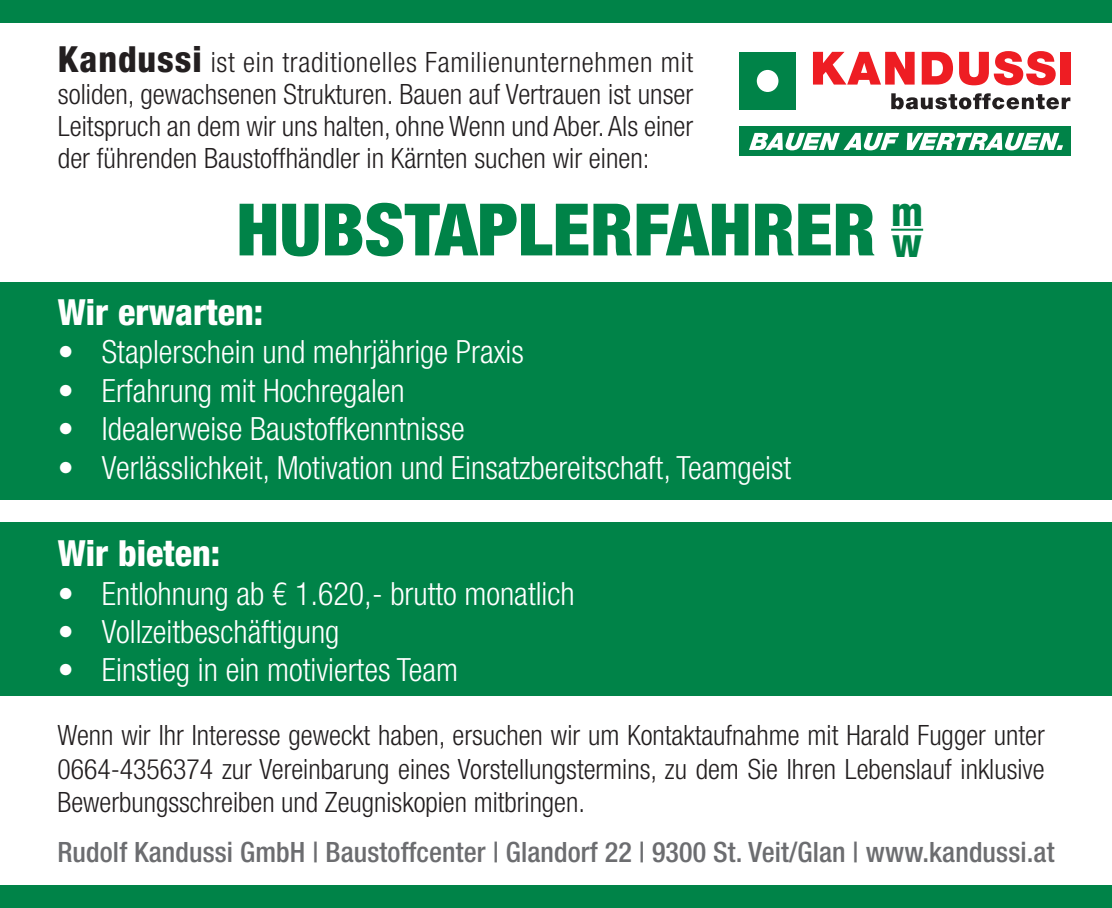
<style>
.page{position:relative;width:1112px;height:908px;background:#fff}
.page>*{position:absolute;margin:0;border:0;box-sizing:border-box;transform-origin:0 0}
.t1{font:900 condensed 72.4px "Helvetica Neue";color:#008348;scale:1.04 1}
.t2{font:800 condensed 40px "Helvetica Neue";color:#008348}
.t3{font:800 condensed 36px "Helvetica Neue";color:#fff}
.t4{font:300 condensed 32px "Helvetica Neue";color:#fff}
.t5{font:300 condensed 28px/32px "Helvetica Neue";color:#231f20;text-align:justify}
.t6{font:500 condensed 28px "Helvetica Neue";letter-spacing:.005em;color:#6c6d70}
.s1{font-weight:800;font-size:36px}
</style>
<div class="page">
<div style="left:1px;top:282px;width:1110px;height:217px;background:#008348"></div>
<div style="left:1px;top:522px;width:1110px;height:173px;background:#008348"></div>
<div style="left:739px;top:52px;width:56px;height:57px;background:#008348"></div>
<div style="left:756px;top:70px;width:22px;height:22px;background:#fff;border-radius:50%"></div>
<svg style="left:813px;top:52px;width:101px;height:32px"></svg>
<svg style="left:921px;top:52px;width:31px;height:32px"></svg>
<svg style="left:959px;top:51px;width:96px;height:34px"></svg>
<div style="left:1060px;top:52px;width:10px;height:32px;background:#ee1d23"></div>
<svg style="left:891px;top:93px;width:179px;height:16px"></svg>
<div style="left:739px;top:127px;width:331px;height:29px;background:#008348"></div>
<svg style="left:749px;top:133px;width:150px;height:17px"></svg>
<svg style="left:906px;top:133px;width:156px;height:17px"></svg>
<div style="left:0;top:0;width:1111px;height:23px;background:#008348"></div>
<div style="left:0;top:884px;width:1111px;height:23px;background:#008348"></div>
<hr style="left:891px;top:228px;width:31px;height:2px;background:#008348">
<p class="t5" style="left:58px;top:46px;width:637px"><span class="s1">Kandussi</span> ist ein traditionelles Familienunternehmen mit soliden, gewachsenen Strukturen. Bauen auf Vertrauen ist unser Leitspruch an dem wir uns halten, ohne Wenn und Aber. Als einer der führenden Baustoffhändler in Kärnten suchen wir einen:</p>
<h1 class="t1" style="left:236px;top:185px;width:661px">HUBSTAPLERFAHRER <sup>m</sup></h1>
<h2 class="t2" style="left:892px;top:218px;width:31px">w</h2>
<p class="t3" style="left:58px;top:290px;width:207px">Wir erwarten:</p>
<p class="t4" style="left:58px;top:333px;width:467px">• Staplerschein und mehrjährige Praxis</p>
<p class="t4" style="left:58px;top:372px;width:348px">• Erfahrung mit Hochregalen</p>
<p class="t4" style="left:58px;top:410px;width:408px">• Idealerweise Baustoffkenntnisse</p>
<p class="t4" style="left:58px;top:449px;width:734px">• Verlässlichkeit, Motivation und Einsatzbereitschaft, Teamgeist</p>
<p class="t3" style="left:58px;top:530px;width:164px">Wir bieten:</p>
<p class="t4" style="left:58px;top:574px;width:518px">• Entlohnung ab € 1.620,- brutto monatlich</p>
<p class="t4" style="left:58px;top:613px;width:283px">• Vollzeitbeschäftigung</p>
<p class="t4" style="left:58px;top:651px;width:401px">• Einstieg in ein motiviertes Team</p>
<p class="t5" style="left:57px;top:717px;width:988px;line-height:33.6px">Wenn wir Ihr Interesse geweckt haben, ersuchen wir um Kontaktaufnahme mit Harald Fugger unter 0664-4356374 zur Vereinbarung eines Vorstellungstermins, zu dem Sie Ihren Lebenslauf inklusive Bewerbungsschreiben und Zeugniskopien mitbringen.</p>
<p class="t6" style="left:57px;top:835px;width:998px">Rudolf Kandussi GmbH | Baustoffcenter | Glandorf 22 | 9300 St. Veit/Glan | www.kandussi.at</p>
</div>
